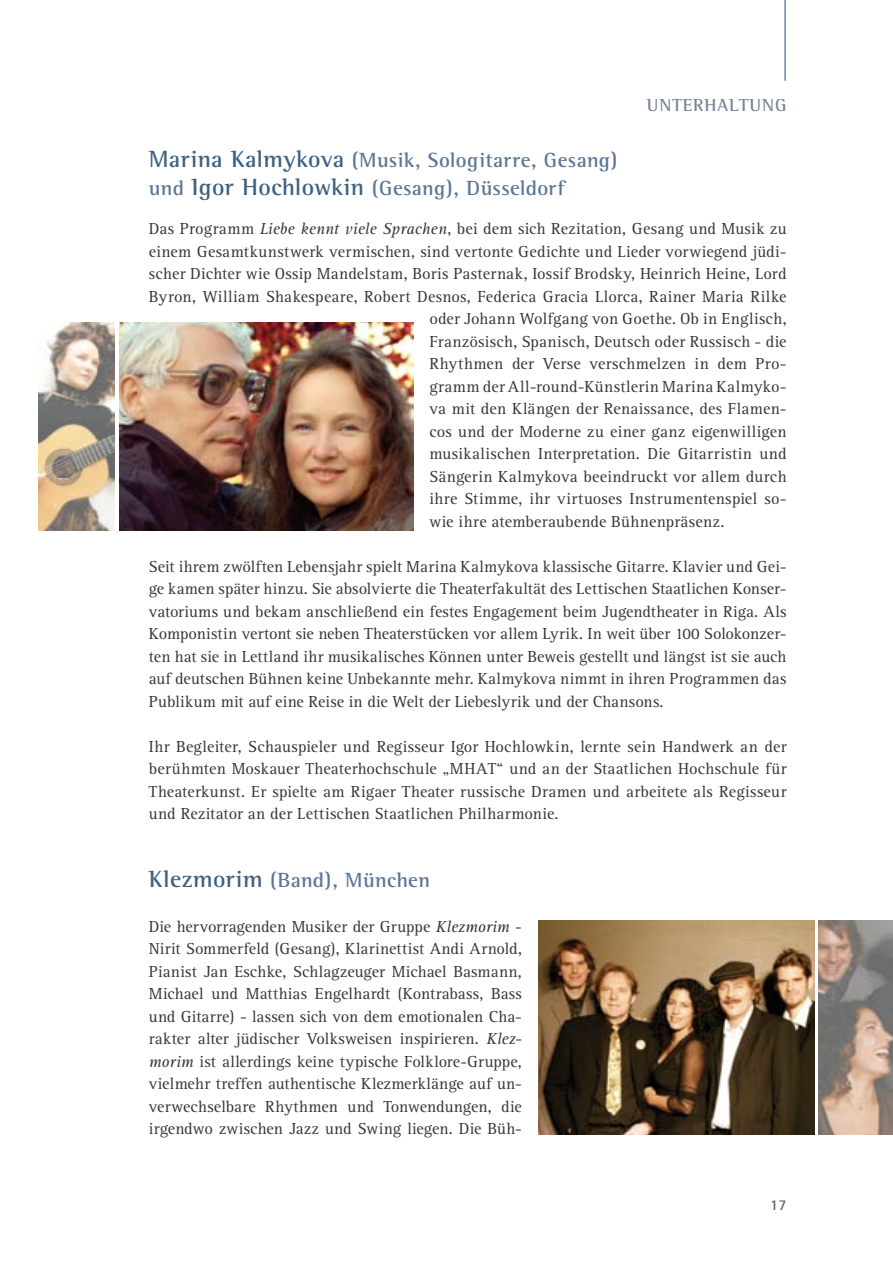
<style>
.page{position:relative;width:893px;height:1263px;background:#fff}
.page>*{position:absolute;margin:0;border:0;box-sizing:border-box;transform-origin:0 0}
.t1{font:700 21px/28.8px "Rotis Semi Serif";letter-spacing:.015em;color:#5b7696}
.t2{font:700 18px "Rotis Semi Serif";letter-spacing:.05em;color:#73849b}
.t3{font:16.5px/22.5px "Rotis Serif";letter-spacing:.015em;color:#343738;text-align:justify}
.t4{font:700 15px "Rotis Sans Serif";color:#616468}
.s1{font-size:24px;color:#3e6182}
.s2{font-style:italic}
</style>
<div class="page">
<img style="left:119px;top:323px;width:294px;height:208px">
<img style="left:38px;top:323px;width:77px;height:208px">
<hr style="left:784px;top:0;width:2px;height:81px;background:#3e6182">
<img style="left:538px;top:921px;width:276px;height:213px">
<img style="left:819px;top:921px;width:74px;height:213px">
<p class="t2" style="left:647px;top:95px;width:141px">UNTERHALTUNG</p>
<p class="t1" style="left:149px;top:145px;width:470px"><span class="s1">Marina Kalmykova</span> (Musik, Sologitarre, Gesang) und <span class="s1">Igor Hochlowkin</span> (Gesang), Düsseldorf</p>
<p class="t3" style="left:149px;top:218px;width:639px">Das Programm <span class="s2">Liebe kennt viele Sprachen</span>, bei dem sich Rezitation, Gesang und Musik zu</p>
<p class="t3" style="left:149px;top:240px;width:639px">einem Gesamtkunstwerk vermischen, sind vertonte Gedichte und Lieder vorwiegend jüdi-</p>
<p class="t3" style="left:149px;top:263px;width:639px">scher Dichter wie Ossip Mandelstam, Boris Pasternak, Iossif Brodsky, Heinrich Heine, Lord</p>
<p class="t3" style="left:149px;top:285px;width:639px">Byron, William Shakespeare, Robert Desnos, Federica Gracia Llorca, Rainer Maria Rilke</p>
<p class="t3" style="left:429px;top:308px;width:359px">oder Johann Wolfgang von Goethe. Ob in Englisch,</p>
<p class="t3" style="left:429px;top:330px;width:359px">Französisch, Spanisch, Deutsch oder Russisch - die</p>
<p class="t3" style="left:429px;top:353px;width:359px">Rhythmen der Verse verschmelzen in dem Pro-</p>
<p class="t3" style="left:429px;top:375px;width:359px">gramm der All-round-Künstlerin Marina Kalmyko-</p>
<p class="t3" style="left:429px;top:398px;width:359px">va mit den Klängen der Renaissance, des Flamen-</p>
<p class="t3" style="left:429px;top:420px;width:359px">cos und der Moderne zu einer ganz eigenwilligen</p>
<p class="t3" style="left:429px;top:443px;width:359px">musikalischen Interpretation. Die Gitarristin und</p>
<p class="t3" style="left:429px;top:465px;width:359px">Sängerin Kalmykova beeindruckt vor allem durch</p>
<p class="t3" style="left:429px;top:488px;width:359px">ihre Stimme, ihr virtuoses Instrumentenspiel so-</p>
<p class="t3" style="left:429px;top:510px;width:297px">wie ihre atemberaubende Bühnenpräsenz.</p>
<p class="t3" style="left:149px;top:555px;width:639px">Seit ihrem zwölften Lebensjahr spielt Marina Kalmykova klassische Gitarre. Klavier und Gei&shy;ge kamen später hinzu. Sie absolvierte die Theaterfakultät des Lettischen Staatlichen Konser&shy;vatoriums und bekam anschließend ein festes Engagement beim Jugendtheater in Riga. Als Komponistin vertont sie neben Theaterstücken vor allem Lyrik. In weit über 100 Solokonzer&shy;ten hat sie in Lettland ihr musikalisches Können unter Beweis gestellt und längst ist sie auch auf deutschen Bühnen keine Unbekannte mehr. Kalmykova nimmt in ihren Programmen das Publikum mit auf eine Reise in die Welt der Liebeslyrik und der Chansons.</p>
<p class="t3" style="left:149px;top:735px;width:639px">Ihr Begleiter, Schauspieler und Regisseur Igor Hochlowkin, lernte sein Handwerk an der berühmten Moskauer Theaterhochschule „MHAT“ und an der Staatlichen Hochschule für Theaterkunst. Er spielte am Rigaer Theater russische Dramen und arbeitete als Regisseur und Rezitator an der Lettischen Staatlichen Philharmonie.</p>
<p class="t1" style="left:149px;top:865px;width:283px"><span class="s1">Klezmorim</span> (Band), München</p>
<p class="t3" style="left:149px;top:915px;width:375px">Die hervorragenden Musiker der Gruppe <span class="s2">Klezmorim</span> - Nirit Sommerfeld (Gesang), Klarinettist Andi Arnold, Pianist Jan Eschke, Schlagzeuger Michael Basmann, Michael und Matthias Engelhardt (Kontrabass, Bass und Gitarre) - lassen sich von dem emotionalen Cha&shy;rakter alter jüdischer Volksweisen inspirieren. <span class="s2">Klez&shy;morim</span> ist allerdings keine typische Folklore-Gruppe, vielmehr treffen authentische Klezmerklänge auf un&shy;verwechselbare Rhythmen und Tonwendungen, die irgendwo zwischen Jazz und Swing liegen. Die Büh-</p>
<p class="t4" style="left:770px;top:1195px;width:18px">17</p>
</div>
